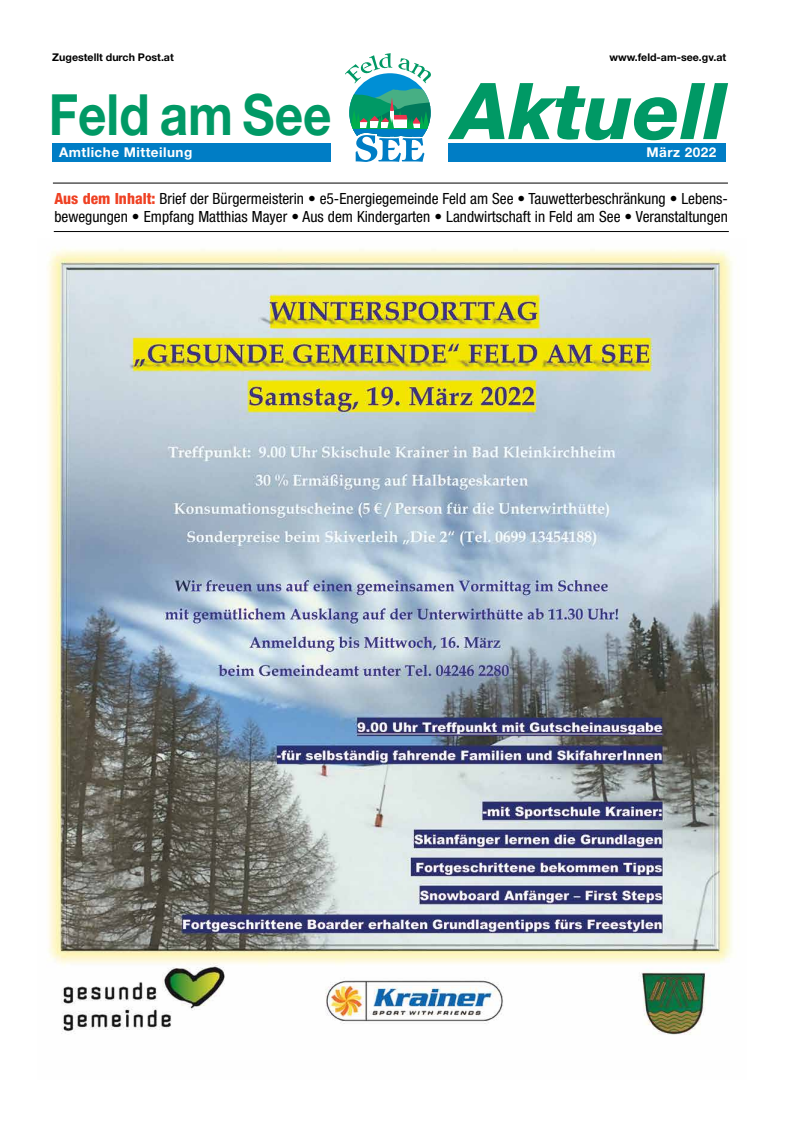
<style>
.page{position:relative;width:798px;height:1134px;background:#fff}
.page>*{position:absolute;margin:0;border:0;box-sizing:border-box;transform-origin:0 0}
.t1{font:italic 800 78.38px "Helvetica Neue";letter-spacing:-.005em;color:#009965}
.t2{font:700 56.88px "Helvetica Neue";color:#009965;scale:.87 1}
.t3{font:condensed 15.38px/18.5px "Helvetica Neue";color:#000}
.t4{font:700 13.5px "Helvetica Neue";letter-spacing:.035em;color:#fff}
.t5{font:700 10.62px "Helvetica Neue";color:#000}
.s1{font-weight:800;color:#ef4123}
</style>
<div class="page">
<hr style="left:54px;top:231px;width:674px;height:1px;background:#000">
<hr style="left:53px;top:183px;width:674px;height:1px;background:#000">
<div style="left:52px;top:143px;width:673px;height:18px;background:#007dc5"></div>
<div style="left:331px;top:53px;width:116px;height:114px;background:#fff"></div>
<svg style="left:345px;top:53px;width:86px;height:109px"></svg>
<img style="left:48px;top:248px;width:684px;height:787px">
<p class="t5" style="left:52px;top:51px;width:123px">Zugestellt durch Post.at</p>
<p class="t5" style="left:609px;top:51px;width:118px">www.feld-am-see.gv.at</p>
<h2 class="t2" style="left:49px;top:80px;width:326px">Feld am See</h2>
<h1 class="t1" style="left:454px;top:64px;width:274px">Aktuell</h1>
<p class="t4" style="left:59px;top:144px;width:135px">Amtliche Mitteilung</p>
<p class="t4" style="left:646px;top:144px;width:71px">März 2022</p>
<p class="t3" style="left:54px;top:189px;width:674px"><span class="s1">Aus dem Inhalt:</span> Brief der Bürgermeisterin • e5-Energiegemeinde Feld am See • Tauwetterbeschränkung • Lebens&shy;bewegungen • Empfang Matthias Mayer • Aus dem Kindergarten • Landwirtschaft in Feld am See • Veranstaltungen</p>
</div>
